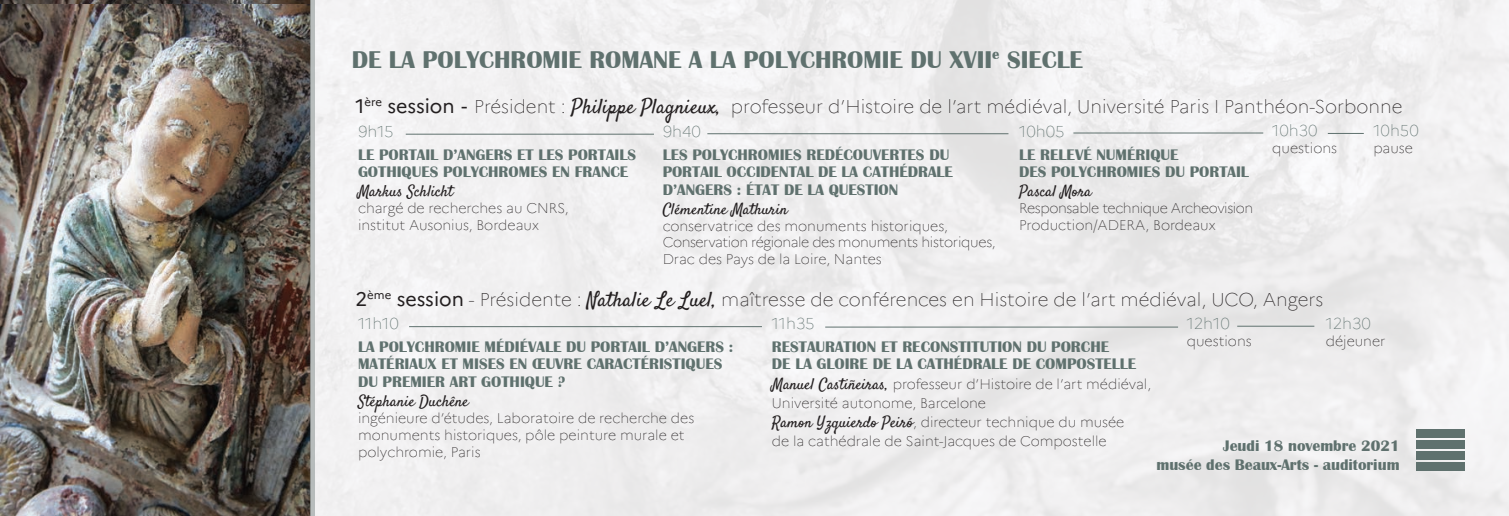
<style>
.page{position:relative;width:1509px;height:516px;background:#fff}
.page>*{position:absolute;margin:0;border:0;box-sizing:border-box;transform-origin:0 0}
.Grand_Titre{font:700 25.03px "Britannic";color:#5f716e}
.Session{font:100 18.55px "Marianne";color:#231f20}
.Titre_activité{font:700 15.75px/17.5px "Britannic";color:#5f716e}
.t1{font:15.75px "Satisfy";color:#231f20}
.date_et_lieu{font:700 15.75px "Britannic";color:#5f716e}
.horaire{font:100 15.75px "Marianne";color:#5f716e}
.t2{font:100 14px/16.8px "Marianne";color:#231f20}
.t3{font:100 14px/16.8px "Marianne";letter-spacing:-.02em;color:#231f20}
.t4{font:100 14px/16.8px "Marianne";letter-spacing:-.03em;color:#231f20}
.s1{font-weight:400;font-size:19.6px}
.s2{font-family:"DejaVu Sans";font-weight:400;font-size:19.6px}
.s3{font-family:"Satisfy";font-weight:400;font-size:20.82px}
.s4{font-family:"Satisfy";font-weight:400;font-size:15.75px}
</style>
<div class="page">
<img style="left:315px;top:0;width:1193px;height:516px">
<img style="left:0;top:5px;width:310px;height:511px">
<hr style="left:406px;top:134px;width:248px;height:1px;background:#5f716e">
<hr style="left:707px;top:133px;width:301px;height:1px;background:#5f716e">
<hr style="left:1073px;top:133px;width:189px;height:1px;background:#5f716e">
<div style="left:1416px;top:462px;width:48px;height:8px;background:#5f716e"></div>
<div style="left:1416px;top:451px;width:48px;height:8px;background:#5f716e"></div>
<div style="left:1416px;top:440px;width:48px;height:8px;background:#5f716e"></div>
<div style="left:1416px;top:429px;width:48px;height:8px;background:#5f716e"></div>
<hr style="left:409px;top:326px;width:352px;height:1px;background:#5f716e">
<hr style="left:825px;top:327px;width:352px;height:1px;background:#5f716e">
<hr style="left:1236px;top:326px;width:78px;height:1px;background:#5f716e">
<hr style="left:1327px;top:133px;width:36px;height:1px;background:#5f716e">
<div style="left:310px;top:0;width:5px;height:516px;background:#b8bcbc"></div>
<p class="Grand_Titre" style="left:352px;top:45px;width:732px">DE LA POLYCHROMIE ROMANE A LA POLYCHROMIE DU XVII<sup>e</sup> SIECLE</p>
<p class="Session" style="left:355px;top:95px;width:1048px"><span class="s1">1</span><sup>ère</sup> <span class="s1">session</span> <span class="s2">-</span> Président : <span class="s3">Philippe Plagnieux,</span> professeur d’Histoire de l’art médiéval, Université Paris I Panthéon-Sorbonne</p>
<p class="horaire" style="left:1372px;top:121px;width:47px">10h50</p>
<p class="t2" style="left:1372px;top:139px;width:41px">pause</p>
<p class="horaire" style="left:1271px;top:121px;width:47px">10h30</p>
<p class="t2" style="left:1271px;top:139px;width:67px">questions</p>
<p class="horaire" style="left:358px;top:122px;width:37px">9h15</p>
<p class="Titre_activité" style="left:358px;top:146px;width:279px">LE PORTAIL D’ANGERS ET LES PORTAILS<br>GOTHIQUES POLYCHROMES EN FRANCE</p>
<p class="t1" style="left:358px;top:182px;width:97px">Markus Schlicht</p>
<p class="t2" style="left:358px;top:200px;width:212px">chargé de recherches au CNRS,</p>
<p class="t2" style="left:358px;top:216px;width:182px">institut Ausonius, Bordeaux</p>
<p class="horaire" style="left:662px;top:122px;width:40px">9h40</p>
<p class="Titre_activité" style="left:662px;top:146px;width:292px">LES POLYCHROMIES REDÉCOUVERTES DU<br>PORTAIL OCCIDENTAL DE LA CATHÉDRALE<br>D’ANGERS : ÉTAT DE LA QUESTION</p>
<p class="t1" style="left:662px;top:199px;width:126px">Clémentine Mathurin</p>
<p class="t3" style="left:662px;top:217px;width:334px">conservatrice des monuments historiques,<br>Conservation régionale des monuments historiques,<br>Drac des Pays de la Loire, Nantes</p>
<p class="horaire" style="left:1018px;top:122px;width:47px">10h05</p>
<p class="Titre_activité" style="left:1018px;top:146px;width:161px">LE RELEVÉ NUMÉRIQUE</p>
<p class="Titre_activité" style="left:1018px;top:163px;width:231px">DES POLYCHROMIES DU PORTAIL</p>
<p class="t1" style="left:1018px;top:182px;width:74px">Pascal Mora</p>
<p class="t4" style="left:1018px;top:200px;width:236px">Responsable technique Archeovision<br>Production/ADERA, Bordeaux</p>
<p class="Session" style="left:355px;top:288px;width:969px"><span class="s1">2</span><sup>ème</sup> <span class="s1">session</span> - Présidente : <span class="s3">Nathalie Le Luel,</span> maîtresse de conférences en Histoire de l’art médiéval, UCO, Angers</p>
<p class="horaire" style="left:358px;top:314px;width:42px">11h10</p>
<p class="Titre_activité" style="left:358px;top:338px;width:377px">LA POLYCHROMIE MÉDIÉVALE DU PORTAIL D’ANGERS :</p>
<p class="Titre_activité" style="left:358px;top:356px;width:366px">MATÉRIAUX ET MISES EN ŒUVRE CARACTÉRISTIQUES<br>DU PREMIER ART GOTHIQUE ?</p>
<p class="t1" style="left:358px;top:391px;width:112px">Stéphanie Duchêne</p>
<p class="t2" style="left:358px;top:410px;width:338px">ingénieure d’études, Laboratoire de recherche des monuments historiques, pôle peinture murale et polychromie, Paris</p>
<p class="horaire" style="left:1325px;top:314px;width:47px">12h30</p>
<p class="t2" style="left:1325px;top:333px;width:61px">déjeuner</p>
<p class="horaire" style="left:771px;top:314px;width:44px">11h35</p>
<p class="Titre_activité" style="left:771px;top:338px;width:339px">RESTAURATION ET RECONSTITUTION DU PORCHE</p>
<p class="Titre_activité" style="left:771px;top:356px;width:366px">DE LA GLOIRE DE LA CATHÉDRALE DE COMPOSTELLE</p>
<p class="t2" style="left:771px;top:374px;width:381px;line-height:19.2px"><span class="s4">Manuel Castiñeiras,</span> professeur d’Histoire de l’art médiéval,<br>Université autonome, Barcelone</p>
<p class="t2" style="left:771px;top:414px;width:354px"><span class="s4">Ramon Yzquierdo Peiró</span>, directeur technique du musée</p>
<p class="t2" style="left:771px;top:433px;width:336px">de la cathédrale de Saint-Jacques de Compostelle</p>
<p class="horaire" style="left:1186px;top:314px;width:45px">12h10</p>
<p class="t2" style="left:1186px;top:333px;width:67px">questions</p>
<p class="date_et_lieu" style="left:1222px;top:437px;width:178px">Jeudi 18 novembre 2021</p>
<p class="date_et_lieu" style="left:1156px;top:456px;width:245px">musée des Beaux-Arts - auditorium</p>
</div>
